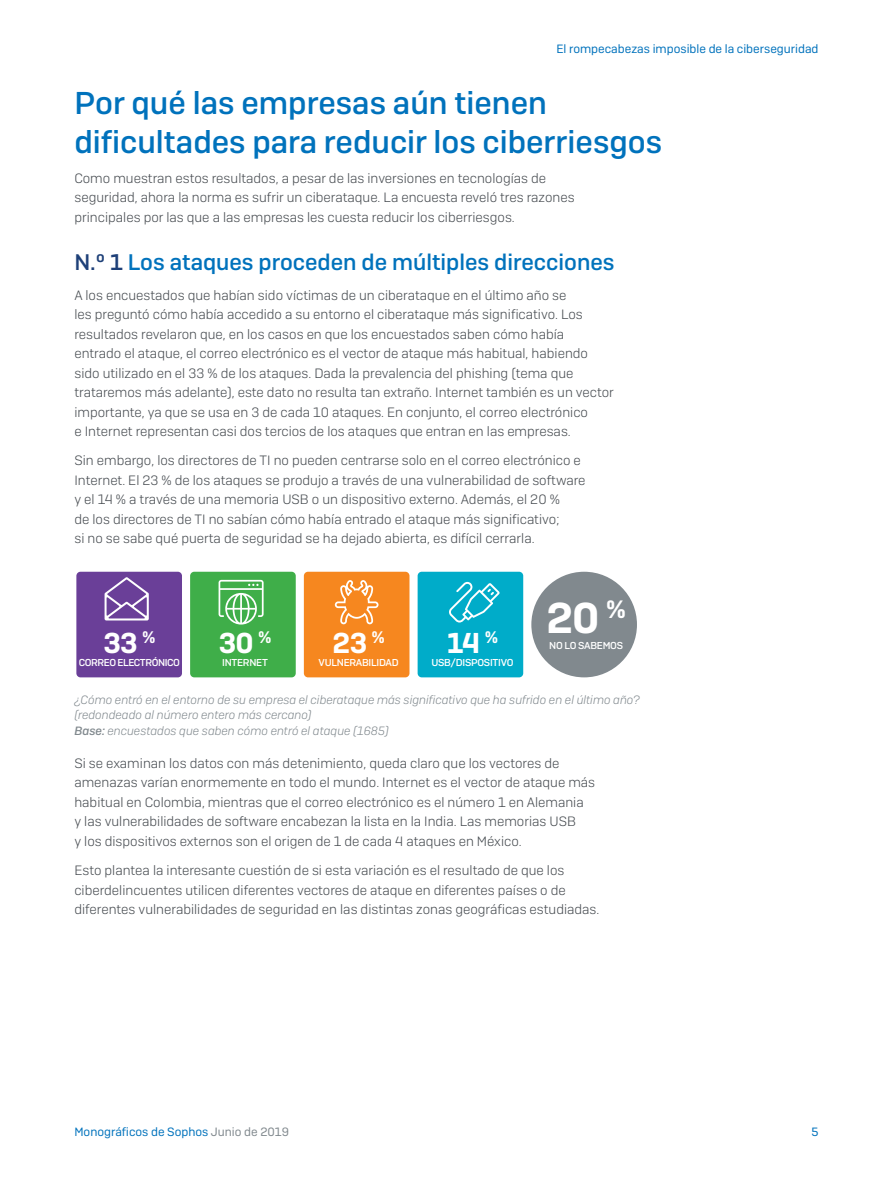
<style>
.page{position:relative;width:893px;height:1191px;background:#fff}
.page>*{position:absolute;margin:0;border:0;box-sizing:border-box;transform-origin:0 0}
.t1{font:600 43.05px "Sophos Sans";color:#fff}
.t2{font:500 31.5px/39px "Sophos Sans";color:#0072bc}
.t3{font:600 28.65px "Sophos Sans";letter-spacing:-.025em;color:#fff}
.t4{font:500 22.5px "Sophos Sans";color:#0072bc}
.t5{font:300 13.5px/19.5px "Sophos Sans";color:#454a4f}
.t6{font:italic 300 12px/15px "Sophos Sans";color:#81898e}
.t7{font:12px "Sophos Sans";color:#0072bc}
.t8{font:500 10.05px "Sophos Sans";letter-spacing:-.025em;color:#fff}
.s1{color:#1e4078}
.s2{font-weight:500}
.s3{color:#81898e}
</style>
<div class="page">
<div style="left:531px;top:572px;width:106px;height:105px;background:#81898e;border-radius:50%"></div>
<div style="left:76px;top:572px;width:106px;height:105px;background:#6a3f98;border-radius:4px"></div>
<div style="left:190px;top:572px;width:106px;height:105px;background:#3fae49;border-radius:4px"></div>
<div style="left:304px;top:572px;width:105px;height:105px;background:#f6871f;border-radius:4px"></div>
<div style="left:418px;top:572px;width:105px;height:105px;background:#00acc9;border-radius:4px"></div>
<svg style="left:335px;top:580px;width:43px;height:44px"></svg>
<svg style="left:449px;top:582px;width:51px;height:40px"></svg>
<svg style="left:219px;top:580px;width:45px;height:44px"></svg>
<svg style="left:105px;top:577px;width:44px;height:43px"></svg>
<p class="t7" style="left:556px;top:42px;width:264px">El rompecabezas imposible de la ciberseguridad</p>
<h2 class="t2" style="left:74px;top:83px;width:589px">Por qué las empresas aún tienen dificultades para reducir los ciberriesgos</h2>
<p class="t5" style="left:74px;top:168px;width:502px">Como muestran estos resultados, a pesar de las inversiones en tecnologías de seguridad, ahora la norma es sufrir un ciberataque. La encuesta reveló tres razones principales por las que a las empresas les cuesta reducir los ciberriesgos.</p>
<h3 class="t4" style="left:74px;top:249px;width:542px"><span class="s1">N.º 1</span> Los ataques proceden de múltiples direcciones</h3>
<p class="t5" style="left:74px;top:285px;width:541px">A los encuestados que habían sido víctimas de un ciberataque en el último año se<br>les preguntó cómo había accedido a su entorno el ciberataque más significativo. Los resultados revelaron que, en los casos en que los encuestados saben cómo había entrado el ataque, el correo electrónico es el vector de ataque más habitual, habiendo sido utilizado en el 33 % de los ataques. Dada la prevalencia del phishing (tema que trataremos más adelante), este dato no resulta tan extraño. Internet también es un vector importante, ya que se usa en 3 de cada 10 ataques. En conjunto, el correo electrónico<br>e Internet representan casi dos tercios de los ataques que entran en las empresas.</p>
<p class="t5" style="left:74px;top:451px;width:513px">Sin embargo, los directores de TI no pueden centrarse solo en el correo electrónico e Internet. El 23 % de los ataques se produjo a través de una vulnerabilidad de software y el 14 % a través de una memoria USB o un dispositivo externo. Además, el 20 %<br>de los directores de TI no sabían cómo había entrado el ataque más significativo;<br>si no se sabe qué puerta de seguridad se ha dejado abierta, es difícil cerrarla.</p>
<h3 class="t3" style="left:103px;top:625px;width:53px">33 <sup>%</sup></h3>
<p class="t8" style="left:79px;top:657px;width:103px">CORREO ELECTRÓNICO</p>
<h3 class="t3" style="left:219px;top:625px;width:54px">30 <sup>%</sup></h3>
<p class="t8" style="left:222px;top:657px;width:47px">INTERNET</p>
<h3 class="t3" style="left:333px;top:625px;width:54px">23 <sup>%</sup></h3>
<p class="t8" style="left:319px;top:657px;width:82px">VULNERABILIDAD</p>
<h3 class="t3" style="left:447px;top:625px;width:52px">14 <sup>%</sup></h3>
<p class="t8" style="left:431px;top:657px;width:84px">USB/DISPOSITIVO</p>
<h1 class="t1" style="left:547px;top:591px;width:81px">20 <sup>%</sup></h1>
<p class="t8" style="left:549px;top:639px;width:75px">NO LO SABEMOS</p>
<p class="t6" style="left:74px;top:691px;width:567px">¿Cómo entró en el entorno de su empresa el ciberataque más significativo que ha sufrido en el último año? (redondeado al número entero más cercano)</p>
<p class="t6" style="left:74px;top:723px;width:316px"><span class="s2">Base:</span> encuestados que saben cómo entró el ataque (1685)</p>
<p class="t5" style="left:74px;top:753px;width:522px">Si se examinan los datos con más detenimiento, queda claro que los vectores de amenazas varían enormemente en todo el mundo. Internet es el vector de ataque más habitual en Colombia, mientras que el correo electrónico es el número 1 en Alemania<br>y las vulnerabilidades de software encabezan la lista en la India. Las memorias USB<br>y los dispositivos externos son el origen de 1 de cada 4 ataques en México.</p>
<p class="t5" style="left:74px;top:860px;width:526px">Esto plantea la interesante cuestión de si esta variación es el resultado de que los ciberdelincuentes utilicen diferentes vectores de ataque en diferentes países o de diferentes vulnerabilidades de seguridad en las distintas zonas geográficas estudiadas.</p>
<p class="t7" style="left:74px;top:1124px;width:216px">Monográficos de Sophos <span class="s3">Junio de 2019</span></p>
<p class="t7" style="left:811px;top:1124px;width:9px">5</p>
</div>
